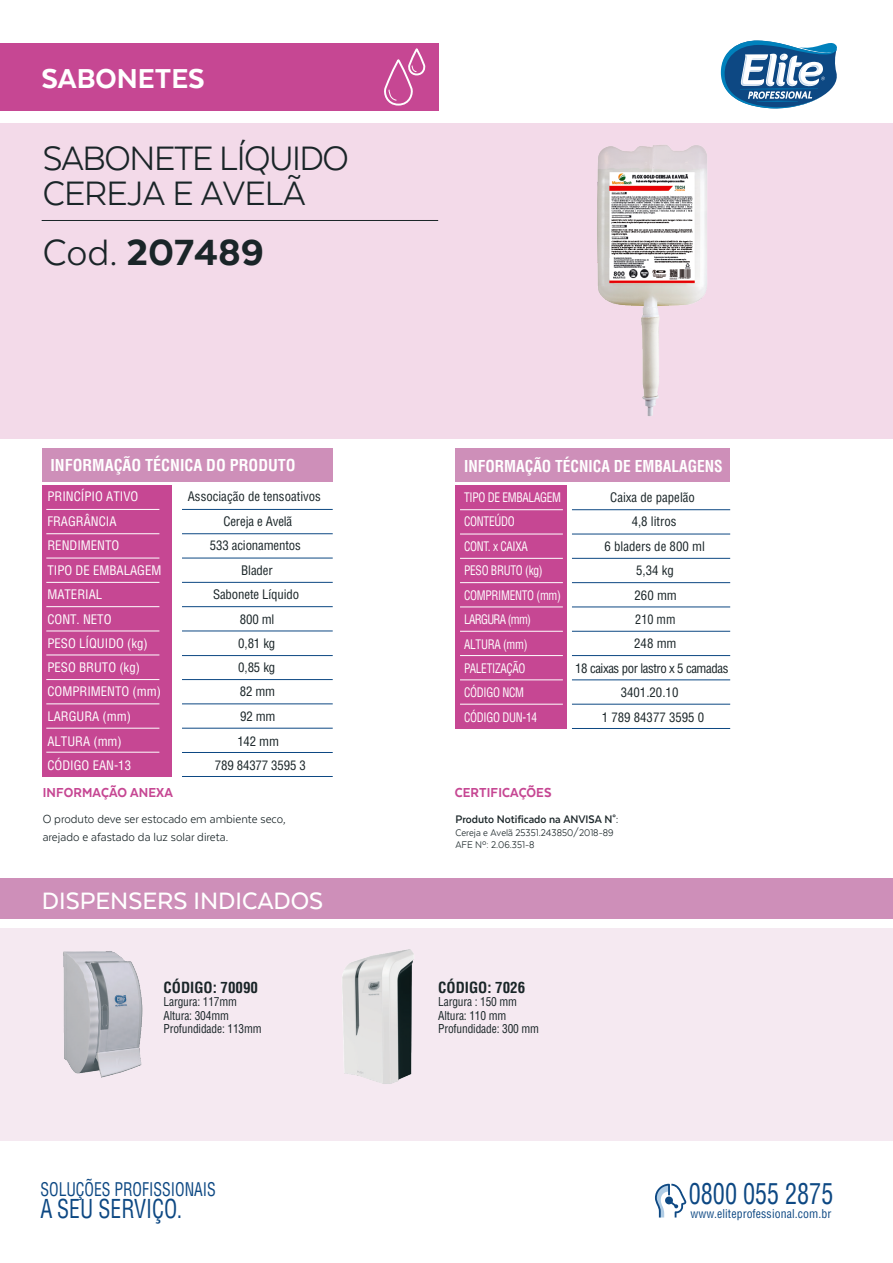
<style>
.page{position:relative;width:893px;height:1263px;background:#fff}
.page>*{position:absolute;margin:0;border:0;box-sizing:border-box;transform-origin:0 0}
.t1{font:800 42px "Texta";color:#1a2528}
.t2{font:39px/34.5px "Texta";letter-spacing:-.04em;color:#1a2528}
.t3{font:800 31.5px "Texta";color:#fff}
.t4{font:condensed 28.35px "Helvetica LT Std";color:#0d4883;scale:.85 1}
.t5{font:500 27.3px "Texta";color:#fff}
.t6{font:condensed 25.5px "Helvetica LT Std";color:#0d4883;scale:.85 1}
.t7{font:condensed 18.45px "Helvetica LT Std";color:#0d4883;scale:.85 1}
.t8{font:700 condensed 16.05px "Helvetica LT Std";color:#fff;scale:.96 1}
.t9{font:700 condensed 16.05px "Helvetica LT Std";color:#fff}
.t10{font:800 15px "Texta";letter-spacing:.01em;color:#c64793;scale:.95 1}
.t11{font:700 condensed 15px "Helvetica LT Std";color:#1a2528}
.t12{font:700 condensed 15px "Helvetica LT Std";color:#192527}
.t13{font:13.5px/18px "Texta";color:#1a2528;scale:.95 1}
.t14{font:condensed 12.75px/24.5px "Helvetica LT Std";letter-spacing:-.01em;color:#1a2528;text-align:center}
.t15{font:condensed 12.75px/24.3px "Helvetica LT Std";color:#fff}
.t16{font:condensed 12.75px/24.5px "Helvetica LT Std";letter-spacing:-.025em;color:#fff;scale:.89 1}
.t17{font:condensed 12.75px/24.5px "Helvetica LT Std";letter-spacing:-.03em;color:#1a2528;text-align:center}
.t18{font:700 12.6px "Texta";color:#1a2528;scale:.95 1}
.t19{font:condensed 12px/13.5px "Helvetica LT Std";letter-spacing:-.01em;color:#1a2528;scale:.95 1}
.t20{font:condensed 12px/13.5px "Helvetica LT Std";letter-spacing:-.01em;color:#192527;scale:.95 1}
.t21{font:condensed 11.85px "Helvetica LT Std";letter-spacing:.01em;color:#0d4883}
.t22{font:11.1px/12.6px "Texta";color:#1a2528;scale:.95 1}
.s1{font-weight:400}
</style>
<div class="page">
<div style="left:0;top:928px;width:893px;height:213px;background:#f5e9f1"></div>
<div style="left:0;top:123px;width:893px;height:316px;background:#f3dae9"></div>
<div style="left:0;top:43px;width:438px;height:68px;background:#c64793"></div>
<svg style="left:384px;top:49px;width:42px;height:57px"></svg>
<div style="left:0;top:878px;width:893px;height:41px;background:#ce8fb9"></div>
<hr style="left:42px;top:220px;width:396px;height:1px;background:#1a2528">
<img style="left:597px;top:145px;width:110px;height:271px">
<svg style="left:721px;top:40px;width:116px;height:69px"></svg>
<hr style="left:182px;top:509px;width:151px;height:1px;background:#0d4883">
<hr style="left:182px;top:533px;width:151px;height:1px;background:#0d4883">
<hr style="left:182px;top:558px;width:151px;height:1px;background:#0d4883">
<hr style="left:182px;top:582px;width:151px;height:1px;background:#0d4883">
<hr style="left:182px;top:606px;width:151px;height:1px;background:#0d4883">
<hr style="left:182px;top:631px;width:151px;height:1px;background:#0d4883">
<div style="left:42px;top:485px;width:129px;height:291px;background:#c64793"></div>
<div style="left:42px;top:448px;width:291px;height:34px;background:#ce8fb9"></div>
<hr style="left:46px;top:509px;width:113px;height:1px;background:#fff">
<hr style="left:46px;top:533px;width:113px;height:1px;background:#fff">
<hr style="left:46px;top:558px;width:113px;height:1px;background:#fff">
<hr style="left:46px;top:582px;width:113px;height:1px;background:#fff">
<hr style="left:46px;top:606px;width:113px;height:1px;background:#fff">
<hr style="left:46px;top:630px;width:113px;height:1px;background:#fff">
<hr style="left:182px;top:655px;width:151px;height:1px;background:#0d4883">
<hr style="left:46px;top:654px;width:113px;height:1px;background:#fff">
<hr style="left:182px;top:679px;width:151px;height:1px;background:#0d4883">
<hr style="left:182px;top:704px;width:151px;height:1px;background:#0d4883">
<hr style="left:182px;top:728px;width:151px;height:1px;background:#0d4883">
<hr style="left:182px;top:752px;width:151px;height:1px;background:#0d4883">
<hr style="left:46px;top:679px;width:113px;height:1px;background:#fff">
<hr style="left:46px;top:703px;width:113px;height:1px;background:#fff">
<hr style="left:46px;top:728px;width:113px;height:1px;background:#fff">
<hr style="left:182px;top:776px;width:151px;height:1px;background:#0d4883">
<hr style="left:46px;top:752px;width:113px;height:1px;background:#fff">
<hr style="left:572px;top:631px;width:158px;height:1px;background:#0d4883">
<hr style="left:572px;top:509px;width:158px;height:1px;background:#0d4883">
<hr style="left:572px;top:534px;width:158px;height:1px;background:#0d4883">
<hr style="left:572px;top:558px;width:158px;height:1px;background:#0d4883">
<hr style="left:572px;top:582px;width:158px;height:1px;background:#0d4883">
<hr style="left:572px;top:607px;width:158px;height:1px;background:#0d4883">
<hr style="left:572px;top:655px;width:158px;height:1px;background:#0d4883">
<hr style="left:572px;top:728px;width:158px;height:1px;background:#0d4883">
<div style="left:455px;top:485px;width:112px;height:243px;background:#c64793"></div>
<div style="left:455px;top:449px;width:275px;height:33px;background:#ce8fb9"></div>
<hr style="left:460px;top:509px;width:103px;height:1px;background:#fff">
<hr style="left:460px;top:534px;width:103px;height:1px;background:#fff">
<hr style="left:460px;top:558px;width:103px;height:1px;background:#fff">
<hr style="left:460px;top:582px;width:103px;height:1px;background:#fff">
<hr style="left:460px;top:606px;width:103px;height:1px;background:#fff">
<hr style="left:460px;top:631px;width:103px;height:1px;background:#fff">
<hr style="left:460px;top:655px;width:103px;height:1px;background:#fff">
<hr style="left:572px;top:680px;width:158px;height:1px;background:#0d4883">
<hr style="left:572px;top:704px;width:158px;height:1px;background:#0d4883">
<hr style="left:460px;top:679px;width:103px;height:1px;background:#fff">
<hr style="left:460px;top:704px;width:103px;height:1px;background:#fff">
<svg style="left:655px;top:1184px;width:31px;height:33px"></svg>
<img style="left:63px;top:951px;width:80px;height:127px">
<img style="left:342px;top:949px;width:72px;height:135px">
<h3 class="t3" style="left:42px;top:62px;width:165px">SABONETES</h3>
<h2 class="t2" style="left:43px;top:141px;width:308px">SABONETE LÍQUIDO<br>CEREJA E AVELÃ</h2>
<h1 class="t1" style="left:43px;top:230px;width:223px"><span class="s1">Cod.</span> 207489</h1>
<p class="t9" style="left:50px;top:456px;width:247px">INFORMAÇÃO TÉCNICA DO PRODUTO</p>
<p class="t15" style="left:47px;top:485px;width:115px">PRINCÍPIO ATIVO<br>FRAGRÂNCIA<br>RENDIMENTO<br>TIPO DE EMBALAGEM<br>MATERIAL<br>CONT. NETO<br>PESO LÍQUIDO (kg)</p>
<p class="t14" style="left:188px;top:484px;width:135px">Associação de tensoativos<br>Cereja e Avelã<br>533 acionamentos<br>Blader<br>Sabonete Líquido<br>800 ml</p>
<p class="t14" style="left:238px;top:631px;width:39px">0,81 kg</p>
<p class="t15" style="left:47px;top:655px;width:94px">PESO BRUTO (kg)</p>
<p class="t14" style="left:238px;top:655px;width:39px;text-align:justify">0,85 kg 82 mm 92 mm</p>
<p class="t15" style="left:47px;top:679px;width:115px">COMPRIMENTO (mm)<br>LARGURA (mm)</p>
<p class="t15" style="left:47px;top:729px;width:85px">ALTURA (mm)<br>CÓDIGO EAN-13</p>
<p class="t10" style="left:43px;top:785px;width:139px">INFORMAÇÃO ANEXA</p>
<p class="t14" style="left:237px;top:729px;width:43px">142 mm</p>
<p class="t14" style="left:215px;top:753px;width:93px">789 84377 3595 3</p>
<p class="t13" style="left:43px;top:810px;width:257px">O produto deve ser estocado em ambiente seco, arejado e afastado da luz solar direta.</p>
<h3 class="t5" style="left:42px;top:886px;width:283px">DISPENSERS INDICADOS</h3>
<p class="t11" style="left:164px;top:978px;width:96px">CÓDIGO: 70090</p>
<p class="t19" style="left:164px;top:995px;width:105px">Largura: 117mm<br>Altura: 304mm<br>Profundidade: 113mm</p>
<h3 class="t7" style="left:40px;top:1178px;width:208px">SOLUÇÕES PROFISSIONAIS</h3>
<h3 class="t6" style="left:40px;top:1193px;width:168px">A SEU SERVIÇO.</h3>
<p class="t8" style="left:464px;top:456px;width:271px">INFORMAÇÃO TÉCNICA DE EMBALAGENS</p>
<p class="t16" style="left:464px;top:485px;width:110px">TIPO DE EMBALAGEM<br>CONTEÚDO<br>CONT. x CAIXA<br>PESO BRUTO (kg)<br>COMPRIMENTO (mm)<br>LARGURA (mm)<br>ALTURA (mm)</p>
<p class="t17" style="left:575px;top:656px;width:155px">18 caixas por lastro x 5 camadas<br>3401.20.10</p>
<p class="t14" style="left:604px;top:485px;width:102px">Caixa de papelão<br>4,8 litros<br>6 bladers de 800 ml<br>5,34 kg<br>260 mm<br>210 mm<br>248 mm</p>
<p class="t16" style="left:464px;top:656px;width:84px">PALETIZAÇÃO<br>CÓDIGO NCM<br>CÓDIGO DUN-14</p>
<p class="t14" style="left:602px;top:705px;width:104px">1 789 84377 3595 0</p>
<p class="t10" style="left:455px;top:785px;width:103px">CERTIFICAÇÕES</p>
<p class="t18" style="left:455px;top:813px;width:173px">Produto Notificado na ANVISA N°:</p>
<p class="t22" style="left:455px;top:826px;width:168px">Cereja e Avelã 25351.243850/2018-89<br>AFE Nº: 2.06.351-8</p>
<p class="t12" style="left:438px;top:978px;width:89px">CÓDIGO: 7026</p>
<p class="t20" style="left:438px;top:995px;width:108px">Largura : 150 mm<br>Altura: 110 mm<br>Profundidade: 300 mm</p>
<h3 class="t4" style="left:689px;top:1176px;width:172px">0800 055 2875</h3>
<p class="t21" style="left:690px;top:1206px;width:143px">www.eliteprofessional.com.br</p>
</div>
